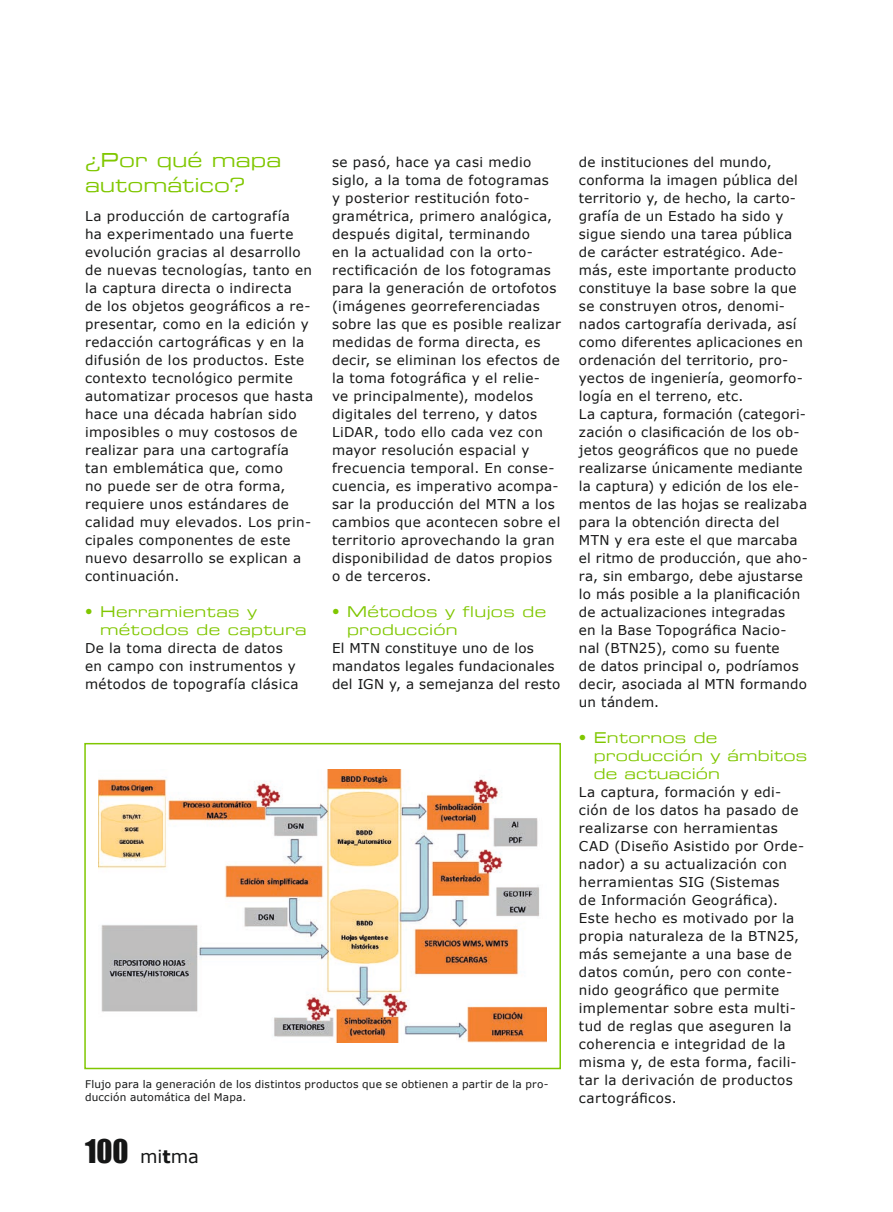
<style>
.page{position:relative;width:893px;height:1212px;background:#fff}
.page>*{position:absolute;margin:0;border:0;box-sizing:border-box;transform-origin:0 0}
.t1{font:19.5px/25.5px "Eurostile Extended";color:#80c700}
.t2{font:18px "Verdana";color:#151616}
.t3{font:15px/18px "Eurostile Extended";letter-spacing:.02em;color:#80c700}
.t4{font:13.5px/18px "Verdana";letter-spacing:.025em;color:#151616}
.t5{font:10.5px/13.5px "Verdana";letter-spacing:.02em;color:#151616}
.s1{font-family:"Impact";font-size:30px}
.s2{font-weight:700}
</style>
<div class="page">
<img style="left:99px;top:769px;width:447px;height:274px">
<div style="left:84px;top:743px;width:477px;height:326px;border:2px solid #80c700"></div>
<h1 class="t1" style="left:85px;top:147px;width:198px">¿Por qué mapa automático?</h1>
<p class="t4" style="left:85px;top:207px;width:230px">La producción de cartografía<br>ha experimentado una fuerte evolución gracias al desarrollo de nuevas tecnologías, tanto en la captura directa o indirecta<br>de los objetos geográficos a re&shy;presentar, como en la edición y redacción cartográficas y en la difusión de los productos. Este contexto tecnológico permite automatizar procesos que hasta hace una década habrían sido imposibles o muy costosos de realizar para una cartografía tan emblemática que, como<br>no puede ser de otra forma, requiere unos estándares de calidad muy elevados. Los prin&shy;cipales componentes de este nuevo desarrollo se explican a continuación.</p>
<p class="t3" style="left:100px;top:602px;width:208px;text-indent:-15px">• Herramientas y métodos de captura</p>
<p class="t4" style="left:85px;top:639px;width:215px">De la toma directa de datos en campo con instrumentos y métodos de topografía clásica</p>
<p class="t4" style="left:332px;top:153px;width:230px">se pasó, hace ya casi medio siglo, a la toma de fotogramas<br>y posterior restitución foto&shy;gramétrica, primero analógica, después digital, terminando<br>en la actualidad con la orto&shy;rectificación de los fotogramas para la generación de ortofotos (imágenes georreferenciadas sobre las que es posible realizar medidas de forma directa, es decir, se eliminan los efectos de la toma fotográfica y el relie-<br>ve principalmente), modelos digitales del terreno, y datos<br>LiDAR, todo ello cada vez con mayor resolución espacial y frecuencia temporal. En conse&shy;cuencia, es imperativo acompa&shy;sar la producción del MTN a los cambios que acontecen sobre el territorio aprovechando la gran disponibilidad de datos propios o de terceros.</p>
<p class="t3" style="left:347px;top:602px;width:201px;text-indent:-15px">• Métodos y flujos de producción</p>
<p class="t4" style="left:332px;top:639px;width:230px">El MTN constituye uno de los mandatos legales fundacionales del IGN y, a semejanza del resto</p>
<p class="t5" style="left:85px;top:1077px;width:465px">Flujo para la generación de los distintos productos que se obtienen a partir de la pro&shy;ducción automática del Mapa.</p>
<h2 class="t2" style="left:85px;top:1145px;width:115px"><span class="s1">100</span> mi<span class="s2">t</span>ma</h2>
<p class="t4" style="left:579px;top:153px;width:230px">de instituciones del mundo, conforma la imagen pública del territorio y, de hecho, la carto&shy;grafía de un Estado ha sido y sigue siendo una tarea pública de carácter estratégico. Ade&shy;más, este importante producto constituye la base sobre la que se construyen otros, denomi&shy;nados cartografía derivada, así como diferentes aplicaciones en ordenación del territorio, pro&shy;yectos de ingeniería, geomorfo&shy;logía en el terreno, etc.<br>La captura, formación (categori&shy;zación o clasificación de los ob&shy;jetos geográficos que no puede realizarse únicamente mediante la captura) y edición de los ele&shy;mentos de las hojas se realizaba para la obtención directa del<br>MTN y era este el que marcaba el ritmo de producción, que aho&shy;ra, sin embargo, debe ajustarse lo más posible a la planificación de actualizaciones integradas<br>en la Base Topográfica Nacio&shy;nal (BTN25), como su fuente<br>de datos principal o, podríamos decir, asociada al MTN formando un tándem.</p>
<p class="t3" style="left:594px;top:728px;width:215px;text-indent:-15px">• Entornos de producción y ámbitos de actuación</p>
<p class="t4" style="left:579px;top:783px;width:227px">La captura, formación y edi&shy;ción de los datos ha pasado de realizarse con herramientas<br>CAD (Diseño Asistido por Orde&shy;nador) a su actualización con herramientas SIG (Sistemas<br>de Información Geográfica).<br>Este hecho es motivado por la propia naturaleza de la BTN25, más semejante a una base de datos común, pero con conte&shy;nido geográfico que permite implementar sobre esta multi&shy;tud de reglas que aseguren la coherencia e integridad de la misma y, de esta forma, facili&shy;tar la derivación de productos cartográficos.</p>
</div>
